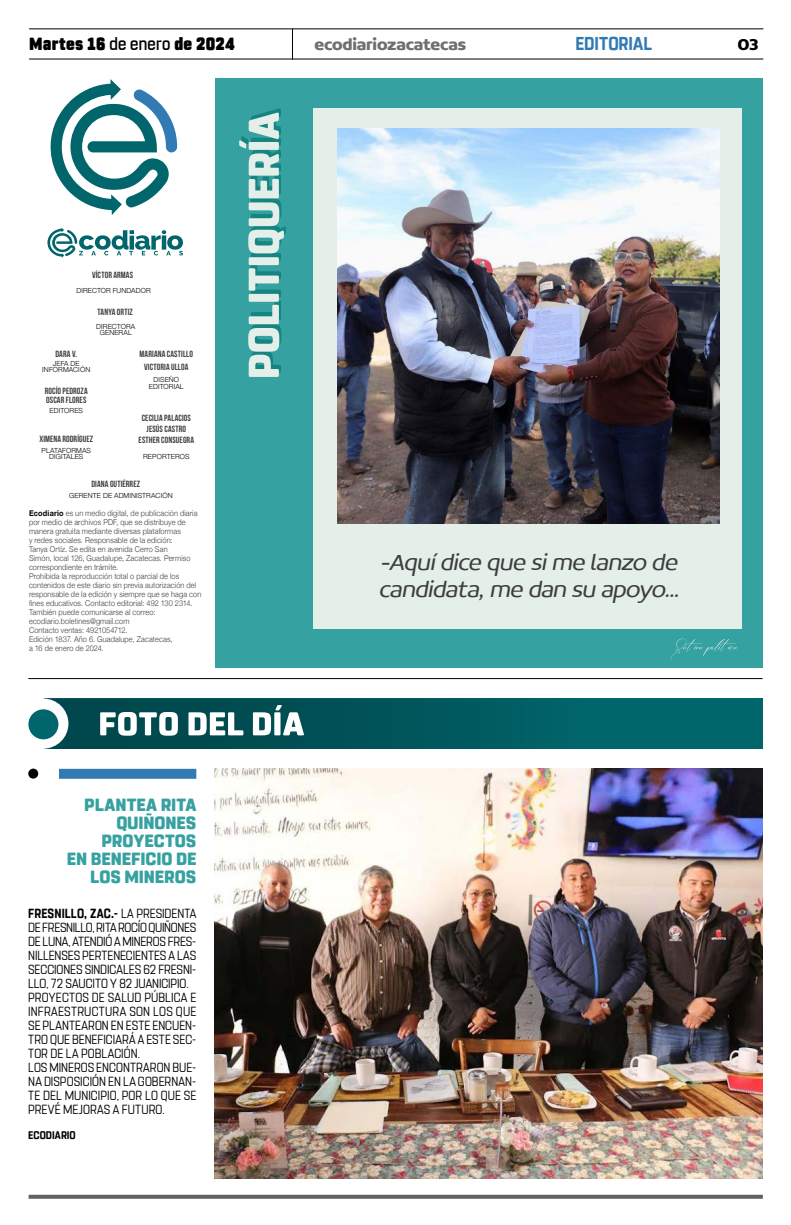
<style>
.page{position:relative;width:791px;height:1225px;background:#fff}
.page>*{position:absolute;margin:0;border:0;box-sizing:border-box;transform-origin:0 0}
.t1{font:italic 300 24px/27px "Concord";color:#3d3d3d}
.t2{font:700 18.6px "Rohn Rounded";color:#327ab3;scale:.91 1}
.t3{font:800 17.6px/18px "Rohn Rounded";letter-spacing:-.005em;color:#36a1a1;text-align:right}
.t4{font:900 17.6px "Rohn Rounded";letter-spacing:.02em;color:#000;scale:.91 1}
.t5{font:700 16.9px "Concord";letter-spacing:-.01em;color:#706f6f}
.t6{font:700 16.9px "Concord";color:#000}
.t7{font:13.2px/14px "Rohn Rounded";letter-spacing:.005em;color:#000;scale:.88 1}
.t8{font:700 11px "Rohn Rounded";letter-spacing:.005em;color:#000;scale:.91 1}
.t9{font:9px/11.2px "Bebas Neue";letter-spacing:.015em;color:#3d3d3d;text-align:center}
.t10{font:300 8px/9px "Helvetica Neue";letter-spacing:.015em;color:#3d3d3d;scale:.92 1}
.t11{font:300 7px/6px "Helvetica Neue";letter-spacing:.02em;color:#000;text-align:center}
.s1{font-weight:500}
.s2{font-weight:700;color:#000}
.s3{font-weight:700}
</style>
<div class="page">
<div style="left:44px;top:698px;width:719px;height:50px;background:#00666c"></div>
<svg style="left:29px;top:1194px;width:734px;height:4px;background:#7f7f7f"></svg>
<hr style="left:29px;top:28px;width:734px;height:1px;background:#000">
<hr style="left:29px;top:59px;width:734px;height:1px;background:#000">
<hr style="left:292px;top:29px;width:1px;height:31px;background:#000">
<div style="left:215px;top:78px;width:548px;height:589px;background:#36a1a1"></div>
<div style="left:314px;top:108px;width:428px;height:520px;background:#e4efe9"></div>
<img style="left:338px;top:128px;width:382px;height:395px">
<hr style="left:28px;top:678px;width:735px;height:1px;background:#000">
<svg style="left:670px;top:638px;width:67px;height:22px"></svg>
<svg style="left:239px;top:108px;width:47px;height:269px"></svg>
<div style="left:59px;top:769px;width:137px;height:10px;background:#327ab3"></div>
<div style="left:28px;top:768px;width:10px;height:10px;background:#000;border-radius:50%"></div>
<svg style="left:44px;top:698px;width:538px;height:51px"></svg>
<div style="left:18px;top:698px;width:50px;height:50px;background:#fff;border-radius:50%"></div>
<div style="left:28px;top:709px;width:30px;height:30px;background:#00666c;border-radius:50%"></div>
<svg style="left:47px;top:228px;width:136px;height:30px"></svg>
<svg style="left:50px;top:79px;width:127px;height:136px"></svg>
<img style="left:215px;top:768px;width:548px;height:411px">
<h3 class="t4" style="left:29px;top:33px;width:228px">Martes 16 <span class="s1">de enero</span> de 2024</h3>
<h3 class="t5" style="left:314px;top:34px;width:153px">ecodiariozacatecas</h3>
<h2 class="t2" style="left:575px;top:32px;width:86px">EDITORIAL</h2>
<h3 class="t6" style="left:737px;top:34px;width:23px">03</h3>
<p class="t9" style="left:92px;top:269px;width:43px">VÍCTOR ARMAS</p>
<p class="t9" style="left:98px;top:307px;width:37px">TANYA ORTIZ</p>
<p class="t11" style="left:77px;top:287px;width:76px">DIRECTOR FUNDADOR</p>
<p class="t9" style="left:55px;top:348px;width:23px">DARA V.</p>
<p class="t11" style="left:96px;top:323px;width:41px">DIRECTORA<br>GENERAL</p>
<p class="t9" style="left:140px;top:348px;width:55px">MARIANA CASTILLO</p>
<p class="t11" style="left:42px;top:360px;width:49px">JEFA DE<br>INFORMACIÓN</p>
<p class="t9" style="left:45px;top:386px;width:44px;line-height:9.6px;text-align:left">ROCÍO PEDROZA<br>OSCAR FLORES</p>
<p class="t9" style="left:39px;top:433px;width:55px">XIMENA RODRÍGUEZ</p>
<p class="t11" style="left:50px;top:407px;width:35px">EDITORES</p>
<p class="t11" style="left:42px;top:446px;width:51px;line-height:6.6px">PLATAFORMAS<br>DIGITALES</p>
<p class="t9" style="left:144px;top:361px;width:46px">VICTORIA ULLOA</p>
<p class="t11" style="left:149px;top:376px;width:36px;line-height:6.6px">DISEÑO<br>EDITORIAL</p>
<p class="t9" style="left:139px;top:412px;width:57px">CECILIA PALACIOS<br>JESÚS CASTRO<br>ESTHER CONSUEGRA</p>
<p class="t11" style="left:143px;top:453px;width:48px">REPORTEROS</p>
<p class="t9" style="left:92px;top:478px;width:50px">DIANA GUTIÉRREZ</p>
<p class="t11" style="left:69px;top:492px;width:105px">GERENTE DE ADMINISTRACIÓN</p>
<p class="t10" style="left:29px;top:508px;width:189px"><span class="s2">Ecodiario</span> es un medio digital, de publicación diaria por medio de archivos PDF, que se distribuye de manera gratuita mediante diversas plataformas<br>y redes sociales. Responsable de la edición:<br>Tanya Ortíz. Se edita en avenida Cerro San<br>Simón, local 126, Guadalupe, Zacatecas. Permiso correspondiente en trámite.<br>Prohibida la reproducción total o parcial de los contenidos de este diario sin previa autorización del responsable de la edición y siempre que se haga con fines educativos. Contacto editorial: 492 130 2314.<br>También puede comunicarse al correo: ecodiario.boletines@gmail.com<br>Contacto ventas: 4921054712.<br>Edición 1837. Año 6. Guadalupe, Zacatecas,<br>a 16 de enero de 2024.</p>
<h3 class="t3" style="left:67px;top:796px;width:131px">PLANTEA RITA<br>QUIÑONES<br>PROYECTOS<br>EN BENEFICIO DE<br>LOS MINEROS</h3>
<p class="t7" style="left:28px;top:906px;width:192px"><span class="s3">FRESNILLO, ZAC.-</span> LA PRESIDENTA<br>DE FRESNILLO, RITA ROCÍO QUIÑONES<br>DE LUNA, ATENDIÓ A MINEROS FRES-<br>NILLENSES PERTENECIENTES A LAS<br>SECCIONES SINDICALES 62 FRESNI-<br>LLO, 72 SAUCITO Y 82 JUANICIPIO.<br>PROYECTOS DE SALUD PÚBLICA E<br>INFRAESTRUCTURA SON LOS QUE<br>SE PLANTEARON EN ESTE ENCUEN-<br>TRO QUE BENEFICIARÁ A ESTE SEC-<br>TOR DE LA POBLACIÓN.<br>LOS MINEROS ENCONTRARON BUE-<br>NA DISPOSICIÓN EN LA GOBERNAN-<br>TE DEL MUNICIPIO, POR LO QUE SE<br>PREVÉ MEJORAS A FUTURO.</p>
<h3 class="t8" style="left:28px;top:1128px;width:54px">ECODIARIO</h3>
<h1 class="t1" style="left:378px;top:549px;width:307px">-Aquídice que sime lanzo de candidata,me dan su apoyo...</h1>
</div>
